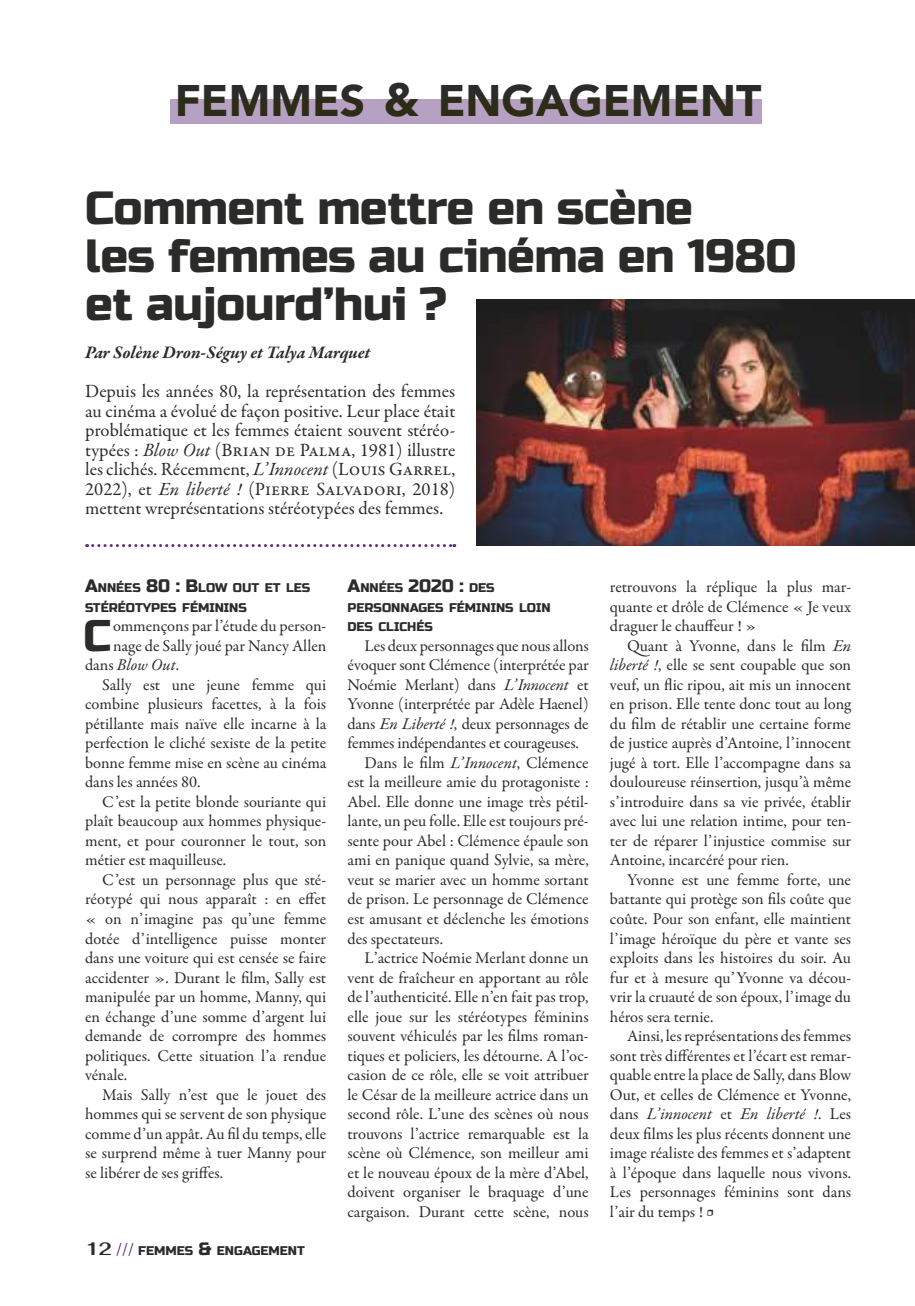
<style>
.page{position:relative;width:915px;height:1306px;background:#fff}
.page>*{position:absolute;margin:0;border:0;box-sizing:border-box;transform-origin:0 0}
.t1{font:46.5px/48px "Russo One";letter-spacing:-.01em;color:#2b2b2a}
.t2{font:44.4px "Russo One";color:#2b2b2a}
.t3{font:900 44.1px "Avenir";color:#2b2b2a}
.t4{font:18.75px/19.5px "Garamond Premr Pro";color:#2b2b2a;text-align:justify}
.t5{font:italic 700 18px "Garamond Premr Pro";color:#2b2b2a}
.t6{font:16.5px/19.5px "Garamond Premr Pro";letter-spacing:.005em;color:#2b2b2a;text-align:justify}
.t7{font:italic 16.5px "Garamond Premr Pro";color:#2b2b2a}
.t8{font:12.6px/19.5px "Russo One";color:#2b2b2a}
.s1{font-size:46.5px}
.s2{font-style:italic}
.s3{font-size:18px}
.s4{font-style:normal}
.s5{font-family:"Fahkwang";font-weight:700;font-size:18px}
.s6{font-family:"Minion Pro";font-size:18px;color:#5e2d7a}
.s7{font-family:"Minion Pro"}
</style>
<div class="page">
<div style="left:170px;top:100px;width:591px;height:24px;background:#b7a1c3"></div>
<svg style="left:87px;top:544px;width:367px;height:3px"></svg>
<img style="left:476px;top:300px;width:438px;height:246px">
<h3 class="t3" style="left:175px;top:63px;width:32px">FEMMES</h3>
<h3 class="t3" style="left:383px;top:63px;width:87px"><span class="s1">&amp;</span> ENGAGEMENT</h3>
<h1 class="t1" style="left:85px;top:185px;width:712px">Comment mettre en scène<br>les femmes au cinéma en 1980 et aujourd’hui ?</h1>
<p class="t5" style="left:85px;top:341px;width:286px">Par Solène Dron-Séguy et Talya Marquet</p>
<p class="t4" style="left:85px;top:382px;width:371px">Depuis les années 80, la représentation des femmes au cinéma a évolué de façon positive. Leur place était problématique et les femmes étaient souvent stéréo&shy;typées : <span class="s2">Blow Out</span> (Brian de Palma, 1981) illustre les clichés. Récemment, <span class="s2">L’Innocent</span> (Louis Garrel, 2022), et <span class="s2">En liberté !</span> (Pierre Salvadori, 2018) mettent wreprésentations stéréotypées des femmes.</p>
<p class="t8" style="left:85px;top:578px;width:226px"><span class="s3">A</span>NNÉES <span class="s3">80 : B</span>LOW OUT ET LES<br>STÉRÉOTYPES FÉMININS</p>
<h2 class="t2" style="left:83px;top:609px;width:29px">C</h2>
<p class="t6" style="left:113px;top:617px;width:215px">ommençons par l’étude du person-</p>
<p class="t6" style="left:113px;top:636px;width:215px">nage de Sally joué par Nancy Allen</p>
<p class="t7" style="left:85px;top:654px;width:95px"><span class="s4">dans</span> Blow Out<span class="s4">.</span></p>
<p class="t6" style="left:102px;top:675px;width:225px">Sally est une jeune femme qui</p>
<p class="t6" style="left:85px;top:695px;width:242px">combine plusieurs facettes, à la fois</p>
<p class="t6" style="left:85px;top:714px;width:243px">pétillante mais naïve elle incarne à la</p>
<p class="t6" style="left:85px;top:734px;width:242px">perfection le cliché sexiste de la petite</p>
<p class="t6" style="left:85px;top:753px;width:243px">bonne femme mise en scène au cinéma</p>
<p class="t6" style="left:85px;top:773px;width:117px">dans les années 80.</p>
<p class="t6" style="left:102px;top:792px;width:225px">C’est la petite blonde souriante qui</p>
<p class="t6" style="left:85px;top:812px;width:242px">plaît beaucoup aux hommes physique-</p>
<p class="t6" style="left:85px;top:831px;width:242px">ment, et pour couronner le tout, son</p>
<p class="t6" style="left:85px;top:851px;width:142px">métier est maquilleuse.</p>
<p class="t6" style="left:102px;top:870px;width:225px">C’est un personnage plus que sté-</p>
<p class="t6" style="left:85px;top:890px;width:242px">réotypé qui nous apparaît : en effet</p>
<p class="t6" style="left:85px;top:909px;width:242px">« on n’imagine pas qu’une femme</p>
<p class="t6" style="left:85px;top:929px;width:242px">dotée d’intelligence puisse monter</p>
<p class="t6" style="left:85px;top:948px;width:242px">dans une voiture qui est censée se faire</p>
<p class="t6" style="left:85px;top:968px;width:242px">accidenter ». Durant le film, Sally est</p>
<p class="t6" style="left:85px;top:987px;width:242px">manipulée par un homme, Manny, qui</p>
<p class="t6" style="left:85px;top:1007px;width:242px">en échange d’une somme d’argent lui</p>
<p class="t6" style="left:85px;top:1026px;width:242px">demande de corrompre des hommes</p>
<p class="t6" style="left:85px;top:1046px;width:242px">politiques. Cette situation l’a rendue</p>
<p class="t6" style="left:85px;top:1065px;width:44px">vénale.</p>
<p class="t6" style="left:102px;top:1085px;width:225px">Mais Sally n’est que le jouet des</p>
<p class="t6" style="left:85px;top:1104px;width:242px">hommes qui se servent de son physique</p>
<p class="t6" style="left:85px;top:1124px;width:242px">comme d’un appât. Au fil du temps, elle</p>
<p class="t6" style="left:85px;top:1143px;width:242px">se surprend même à tuer Manny pour</p>
<p class="t6" style="left:85px;top:1163px;width:140px">se libérer de ses griffes.</p>
<p class="t8" style="left:85px;top:1241px;width:221px"><span class="s5">12</span> <span class="s6">///</span> FEMMES <span class="s3">&amp;</span> ENGAGEMENT</p>
<p class="t8" style="left:347px;top:578px;width:204px"><span class="s3">A</span>NNÉES <span class="s3">2020 :</span> DES<br>PERSONNAGES FÉMININS LOIN<br>DES CLICHÉS</p>
<p class="t6" style="left:364px;top:636px;width:225px">Les deux personnages que nous allons</p>
<p class="t6" style="left:347px;top:656px;width:242px">évoquer sont Clémence (interprétée par</p>
<p class="t6" style="left:347px;top:675px;width:242px">Noémie Merlant) dans <span class="s2">L’Innocent</span> et</p>
<p class="t6" style="left:347px;top:695px;width:242px">Yvonne (interprétée par Adèle Haenel)</p>
<p class="t6" style="left:347px;top:714px;width:242px">dans <span class="s2">En Liberté !</span>, deux personnages de</p>
<p class="t6" style="left:347px;top:734px;width:233px">femmes indépendantes et courageuses.</p>
<p class="t6" style="left:364px;top:753px;width:225px">Dans le film <span class="s2">L’Innocent</span>, Clémence</p>
<p class="t6" style="left:347px;top:773px;width:242px">est la meilleure amie du protagoniste :</p>
<p class="t6" style="left:347px;top:792px;width:242px">Abel. Elle donne une image très pétil-</p>
<p class="t6" style="left:347px;top:812px;width:242px">lante, un peu folle. Elle est toujours pré-</p>
<p class="t6" style="left:347px;top:831px;width:242px">sente pour Abel : Clémence épaule son</p>
<p class="t6" style="left:347px;top:851px;width:242px">ami en panique quand Sylvie, sa mère,</p>
<p class="t6" style="left:347px;top:870px;width:242px">veut se marier avec un homme sortant</p>
<p class="t6" style="left:347px;top:890px;width:242px">de prison. Le personnage de Clémence</p>
<p class="t6" style="left:347px;top:909px;width:242px">est amusant et déclenche les émotions</p>
<p class="t6" style="left:347px;top:929px;width:97px">des spectateurs.</p>
<p class="t6" style="left:364px;top:948px;width:225px">L’actrice Noémie Merlant donne un</p>
<p class="t6" style="left:347px;top:968px;width:242px">vent de fraîcheur en apportant au rôle</p>
<p class="t6" style="left:347px;top:987px;width:242px">de l’authenticité. Elle n’en fait pas trop,</p>
<p class="t6" style="left:347px;top:1007px;width:242px">elle joue sur les stéréotypes féminins</p>
<p class="t6" style="left:347px;top:1026px;width:242px">souvent véhiculés par les films roman-</p>
<p class="t6" style="left:347px;top:1046px;width:242px">tiques et policiers, les détourne. A l’oc-</p>
<p class="t6" style="left:347px;top:1065px;width:242px">casion de ce rôle, elle se voit attribuer</p>
<p class="t6" style="left:347px;top:1085px;width:242px">le César de la meilleure actrice dans un</p>
<p class="t6" style="left:347px;top:1104px;width:242px">second rôle. L’une des scènes où nous</p>
<p class="t6" style="left:347px;top:1124px;width:242px">trouvons l’actrice remarquable est la</p>
<p class="t6" style="left:347px;top:1143px;width:242px">scène où Clémence, son meilleur ami</p>
<p class="t6" style="left:347px;top:1163px;width:242px">et le nouveau époux de la mère d’Abel,</p>
<p class="t6" style="left:347px;top:1182px;width:242px">doivent organiser le braquage d’une</p>
<p class="t6" style="left:347px;top:1202px;width:242px">cargaison. Durant cette scène, nous</p>
<p class="t6" style="left:609px;top:578px;width:242px">retrouvons la réplique la plus mar&shy;quante et drôle de Clémence « Je veux draguer le chauffeur ! »</p>
<p class="t6" style="left:609px;top:636px;width:243px;text-indent:17px">Quant à Yvonne, dans le film <span class="s2">En liberté !</span>, elle se sent coupable que son veuf, un flic ripou, ait mis un innocent en prison. Elle tente donc tout au long du film de rétablir une certaine forme de justice auprès d’Antoine, l’innocent jugé à tort. Elle l’accompagne dans sa douloureuse réinsertion, jusqu’à même s’introduire dans sa vie privée, établir avec lui une relation intime, pour ten&shy;ter de réparer l’injustice commise sur Antoine, incarcéré pour rien.</p>
<p class="t6" style="left:609px;top:870px;width:242px;text-indent:17px">Yvonne est une femme forte, une battante qui protège son fils coûte que coûte. Pour son enfant, elle maintient l’image héroïque du père et vante ses exploits dans les histoires du soir. Au fur et à mesure qu’Yvonne va décou&shy;vrir la cruauté de son époux, l’image du héros sera ternie.</p>
<p class="t6" style="left:609px;top:1026px;width:242px;text-indent:17px">Ainsi, les représentations des femmes sont très différentes et l’écart est remar&shy;quable entre la place de Sally, dans Blow Out, et celles de Clémence et Yvonne, dans <span class="s2">L’innocent</span> et <span class="s2">En liberté !</span>. Les deux films les plus récents donnent une image réaliste des femmes et s’adaptent à l’époque dans laquelle nous vivons.<br>Les personnages féminins sont dans l’air du temps ! <span class="s7">•</span></p>
</div>
